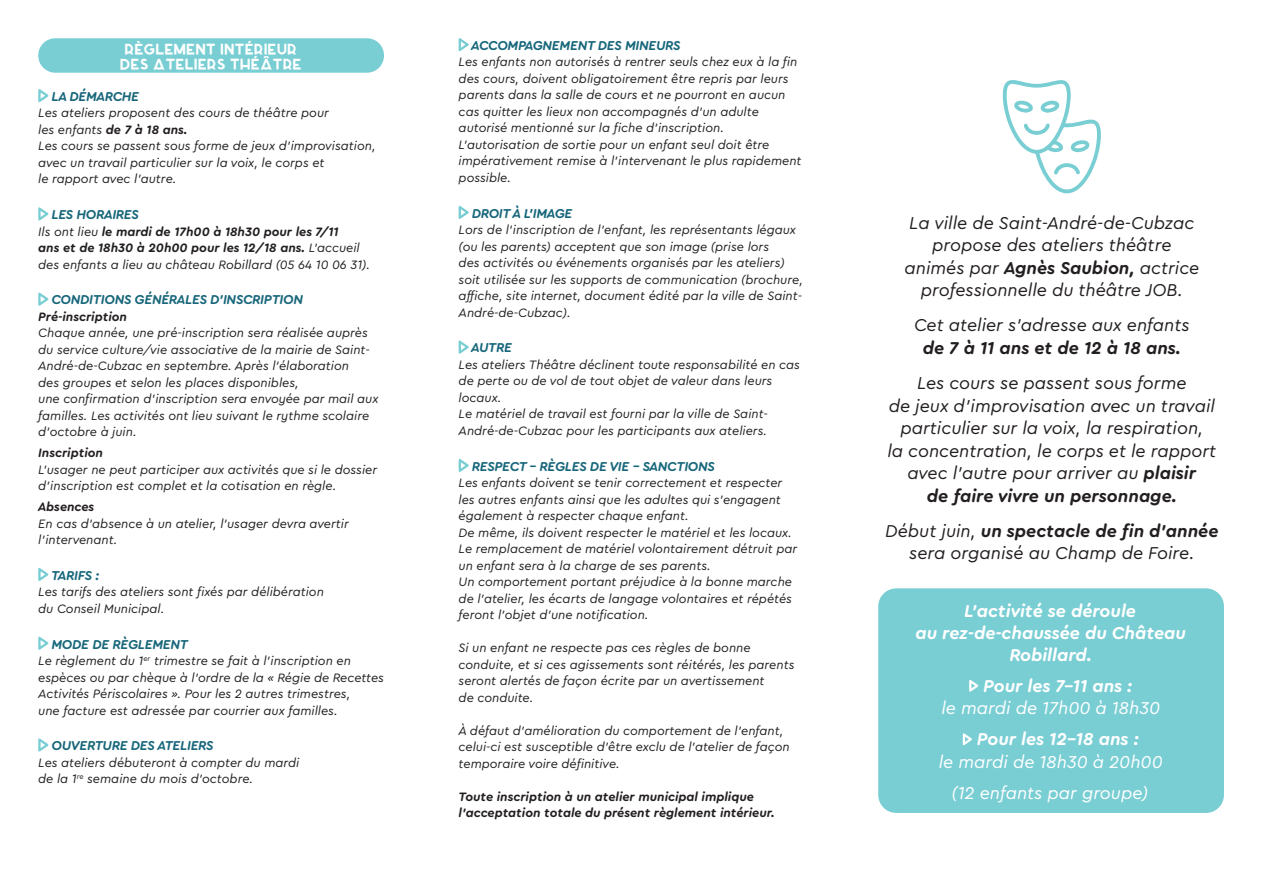
<style>
.page{position:relative;width:1263px;height:893px;background:#fff}
.page>*{position:absolute;margin:0;border:0;box-sizing:border-box;transform-origin:0 0}
.Texte_courant_REGULA{font:italic 18px/22.5px "Cera Round Pro";color:#231f20;text-align:center}
.Texte_courant_REGULA-2{font:italic 18px/22.5px "Cera Round Pro";color:#fff}
.Texte_courant_REGULA-3{font:italic 700 18px/21.6px "Cera Round Pro";color:#fff;text-align:center}
._0_Rubrique{font:16.5px/15px "Sadc 2022";color:#fff}
._1_Nom_asso{font:italic 700 13.5px "Cera Round Pro";letter-spacing:-.02em;color:#18677b}
.Texte_courant_REGULA-4{font:italic 700 13.5px "Cera Round Pro";letter-spacing:-.02em;color:#18677b}
.Texte_courant_REGULA-5{font:italic 12.75px/16.5px "Cera Round Pro";color:#231f20}
.Texte_courant_REGULA-6{font:italic 700 12.75px/16.5px "Cera Round Pro";color:#231f20}
.s1{font-weight:700}
</style>
<div class="page">
<svg style="left:38px;top:89px;width:11px;height:14px"></svg>
<svg style="left:38px;top:207px;width:11px;height:14px"></svg>
<svg style="left:38px;top:292px;width:11px;height:14px"></svg>
<svg style="left:38px;top:568px;width:11px;height:13px"></svg>
<svg style="left:38px;top:636px;width:11px;height:14px"></svg>
<svg style="left:38px;top:738px;width:11px;height:14px"></svg>
<svg style="left:458px;top:38px;width:11px;height:14px"></svg>
<svg style="left:458px;top:205px;width:11px;height:14px"></svg>
<svg style="left:458px;top:340px;width:11px;height:14px"></svg>
<svg style="left:458px;top:458px;width:11px;height:14px"></svg>
<div style="left:38px;top:38px;width:346px;height:35px;background:#79ced4;border-radius:17px"></div>
<svg style="left:1002px;top:80px;width:99px;height:113px"></svg>
<div style="left:878px;top:588px;width:346px;height:225px;background:#79ced4;border-radius:18px"></div>
<svg style="left:969px;top:679px;width:10px;height:13px"></svg>
<svg style="left:962px;top:733px;width:10px;height:13px"></svg>
<p class="_0_Rubrique" style="left:120px;top:41px;width:177px">RÈGLEMENT INTÉRIEUR<br>DES ATELIERS</p>
<p class="_0_Rubrique" style="left:230px;top:56px;width:53px">THÉÂTRE</p>
<p class="Texte_courant_REGULA-4" style="left:51px;top:86px;width:89px">LA DÉMARCHE</p>
<p class="Texte_courant_REGULA-5" style="left:38px;top:104px;width:292px">Les ateliers proposent des cours de théâtre pour les enfants <span class="s1">de 7 à 18 ans.</span></p>
<p class="Texte_courant_REGULA-5" style="left:38px;top:137px;width:339px">Les cours se passent sous forme de jeux d’improvisation, avec un travail particulier sur la voix, le corps et<br>le rapport avec l’autre.</p>
<p class="_1_Nom_asso" style="left:51px;top:204px;width:89px">LES HORAIRES</p>
<p class="Texte_courant_REGULA-5" style="left:38px;top:222px;width:333px">Ils ont lieu <span class="s1">le mardi de 17h00 à 18h30 pour les 7/11<br>ans et de 18h30 à 20h00 pour les 12/18 ans.</span> L’accueil des enfants a lieu au château Robillard (05 64 10 06 31).</p>
<p class="_1_Nom_asso" style="left:51px;top:289px;width:253px">CONDITIONS GÉNÉRALES D’INSCRIPTION</p>
<p class="Texte_courant_REGULA-6" style="left:38px;top:307px;width:90px">Pré-inscription</p>
<p class="Texte_courant_REGULA-5" style="left:38px;top:324px;width:342px">Chaque année, une pré-inscription sera réalisée auprès du service culture/vie associative de la mairie de Saint-André-de-Cubzac en septembre. Après l’élaboration<br>des groupes et selon les places disponibles,<br>une confirmation d’inscription sera envoyée par mail aux familles. Les activités ont lieu suivant le rythme scolaire d’octobre à juin.</p>
<p class="Texte_courant_REGULA-6" style="left:38px;top:443px;width:66px">Inscription</p>
<p class="Texte_courant_REGULA-5" style="left:38px;top:460px;width:340px">L’usager ne peut participer aux activités que si le dossier d’inscription est complet et la cotisation en règle.</p>
<p class="Texte_courant_REGULA-6" style="left:38px;top:497px;width:58px">Absences</p>
<p class="Texte_courant_REGULA-5" style="left:38px;top:514px;width:312px">En cas d’absence à un atelier, l’usager devra avertir l’intervenant.</p>
<p class="_1_Nom_asso" style="left:51px;top:564px;width:50px">TARIFS :</p>
<p class="Texte_courant_REGULA-5" style="left:38px;top:583px;width:287px">Les tarifs des ateliers sont fixés par délibération du Conseil Municipal.</p>
<p class="_1_Nom_asso" style="left:51px;top:633px;width:138px">MODE DE RÈGLEMENT</p>
<p class="Texte_courant_REGULA-5" style="left:38px;top:651px;width:347px">Le règlement du 1<sup>er</sup> trimestre se fait à l’inscription en espèces ou par chèque à l’ordre de la « Régie de Recettes Activités Périscolaires ». Pour les 2 autres trimestres,<br>une facture est adressée par courrier aux familles.</p>
<p class="_1_Nom_asso" style="left:51px;top:735px;width:164px">OUVERTURE DES ATELIERS</p>
<p class="Texte_courant_REGULA-5" style="left:38px;top:753px;width:263px">Les ateliers débuteront à compter du mardi de la 1<sup>re</sup> semaine du mois d’octobre.</p>
<p class="_1_Nom_asso" style="left:471px;top:35px;width:211px">ACCOMPAGNEMENT DES MINEURS</p>
<p class="Texte_courant_REGULA-5" style="left:459px;top:53px;width:340px">Les enfants non autorisés à rentrer seuls chez eux à la fin des cours, doivent obligatoirement être repris par leurs parents dans la salle de cours et ne pourront en aucun cas quitter les lieux non accompagnés d’un adulte autorisé mentionné sur la fiche d’inscription.</p>
<p class="Texte_courant_REGULA-5" style="left:459px;top:135px;width:344px">L’autorisation de sortie pour un enfant seul doit être impérativement remise à l’intervenant le plus rapidement possible.</p>
<p class="_1_Nom_asso" style="left:472px;top:202px;width:102px">DROIT À L’IMAGE</p>
<p class="Texte_courant_REGULA-5" style="left:459px;top:221px;width:346px">Lors de l’inscription de l’enfant, les représentants légaux (ou les parents) acceptent que son image (prise lors<br>des activités ou événements organisés par les ateliers) soit utilisée sur les supports de communication (brochure, affiche, site internet, document édité par la ville de Saint-André-de-Cubzac).</p>
<p class="_1_Nom_asso" style="left:471px;top:337px;width:42px">AUTRE</p>
<p class="Texte_courant_REGULA-5" style="left:459px;top:355px;width:343px">Les ateliers Théâtre déclinent toute responsabilité en cas de perte ou de vol de tout objet de valeur dans leurs locaux.</p>
<p class="Texte_courant_REGULA-5" style="left:459px;top:405px;width:311px">Le matériel de travail est fourni par la ville de Saint-<br>André-de-Cubzac pour les participants aux ateliers.</p>
<p class="_1_Nom_asso" style="left:472px;top:455px;width:245px">RESPECT – RÈGLES DE VIE – SANCTIONS</p>
<p class="Texte_courant_REGULA-5" style="left:459px;top:474px;width:325px;text-align:justify">Les enfants doivent se tenir correctement et respecter les autres enfants ainsi que les adultes qui s’engagent également à respecter chaque enfant.</p>
<p class="Texte_courant_REGULA-5" style="left:459px;top:523px;width:340px">De même, ils doivent respecter le matériel et les locaux.<br>Le remplacement de matériel volontairement détruit par un enfant sera à la charge de ses parents.</p>
<p class="Texte_courant_REGULA-5" style="left:459px;top:573px;width:335px;text-align:justify">Un comportement portant préjudice à la bonne marche de l’atelier, les écarts de langage volontaires et répétés feront l’objet d’une notification.</p>
<p class="Texte_courant_REGULA-5" style="left:459px;top:639px;width:337px">Si un enfant ne respecte pas ces règles de bonne conduite, et si ces agissements sont réitérés, les parents seront alertés de façon écrite par un avertissement<br>de conduite.</p>
<p class="Texte_courant_REGULA-5" style="left:459px;top:721px;width:333px">À défaut d’amélioration du comportement de l’enfant, celui-ci est susceptible d’être exclu de l’atelier de façon temporaire voire définitive.</p>
<p class="Texte_courant_REGULA-6" style="left:459px;top:787px;width:318px">Toute inscription à un atelier municipal implique l’acceptation totale du présent règlement intérieur.</p>
<p class="Texte_courant_REGULA" style="left:904px;top:210px;width:296px">La ville de Saint-André-de-Cubzac propose des ateliers théâtre animés par <span class="s1">Agnès Saubion,</span> actrice professionnelle du théâtre JOB.</p>
<p class="Texte_courant_REGULA" style="left:914px;top:312px;width:277px">Cet atelier s’adresse aux enfants <span class="s1">de 7 à 11 ans et de 12 à 18 ans.</span></p>
<p class="Texte_courant_REGULA" style="left:887px;top:370px;width:330px">Les cours se passent sous forme<br>de jeux d’improvisation avec un travail particulier sur la voix, la respiration,<br>la concentration, le corps et le rapport avec l’autre pour arriver au <span class="s1">plaisir<br>de faire vivre un personnage.</span></p>
<p class="Texte_courant_REGULA" style="left:885px;top:518px;width:335px">Début juin, <span class="s1">un spectacle de fin d’année </span>sera organisé au Champ de Foire.</p>
<p class="Texte_courant_REGULA-3" style="left:915px;top:599px;width:272px">L’activité se déroule<br>au rez-de-chaussée du Château<br>Robillard.</p>
<p class="Texte_courant_REGULA-2" style="left:941px;top:673px;width:220px;text-indent:42px"><span class="s1">Pour les 7-11 ans :<br></span>le mardi de 17h00 à 18h30</p>
<p class="Texte_courant_REGULA-2" style="left:939px;top:726px;width:225px;text-indent:38px"><span class="s1">Pour les 12-18 ans :<br></span>le mardi de 18h30 à 20h00</p>
<p class="Texte_courant_REGULA-2" style="left:952px;top:780px;width:198px">(12 enfants par groupe)</p>
</div>
